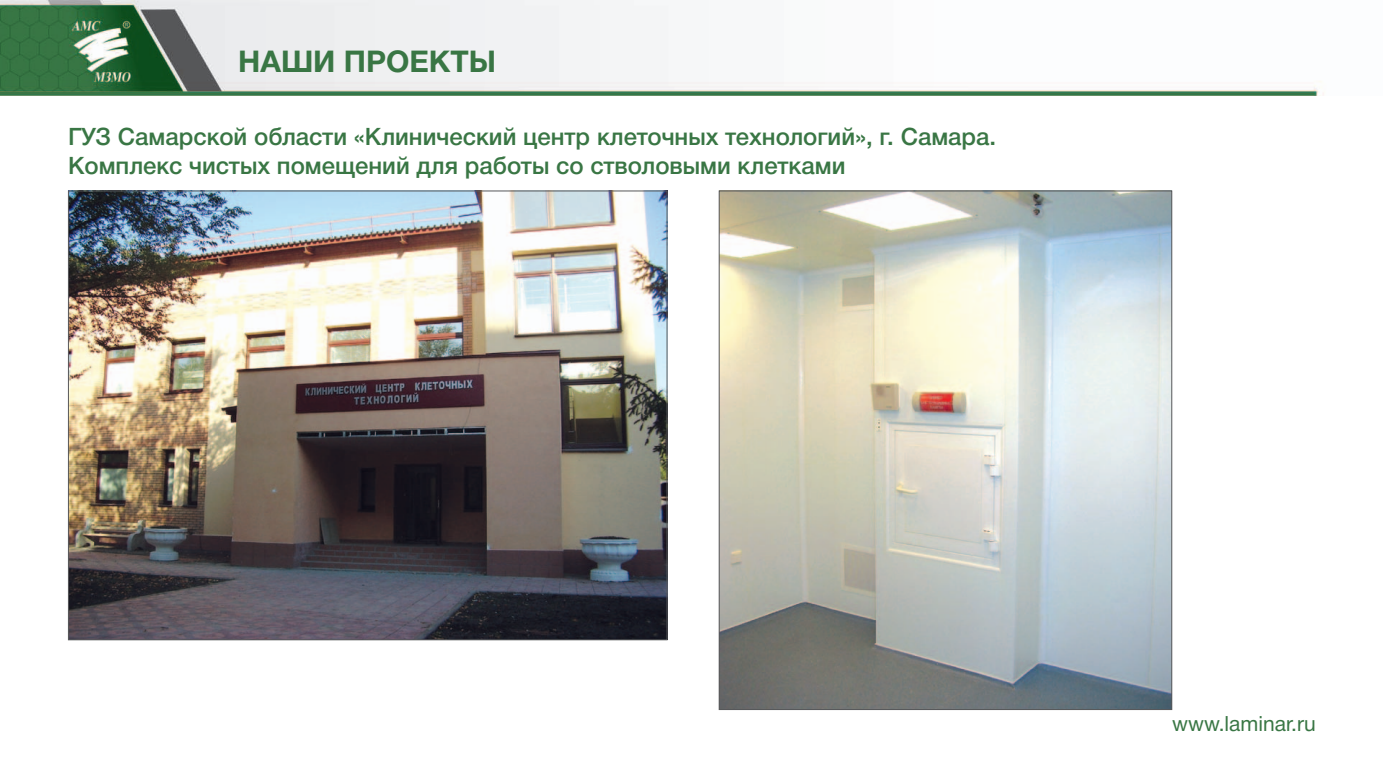
<style>
.page{position:relative;width:1383px;height:778px;background:#fff}
.page>*{position:absolute;margin:0;border:0;box-sizing:border-box;transform-origin:0 0}
.t1{font:700 30px "Helvetica Neue Cyr";color:#397644}
.t2{font:500 24px/28.8px "Helvetica Neue Cyr";color:#397644}
.t3{font:21px "Helvetica Neue Cyr";color:#397644}
</style>
<div class="page">
<img style="left:0;top:0;width:1324px;height:96px">
<img style="left:70px;top:193px;width:595px;height:445px">
<img style="left:721px;top:193px;width:449px;height:515px">
<p class="t1" style="left:238px;top:45px;width:259px">Наши проекты</p>
<p class="t2" style="left:68px;top:122px;width:929px">ГУЗ Самарской области «Клинический центр клеточных технологий», г. Самара.<br>Комплекс чистых помещений для работы со стволовыми клетками</p>
<p class="t3" style="left:1172px;top:712px;width:145px">www.laminar.ru</p>
</div>
